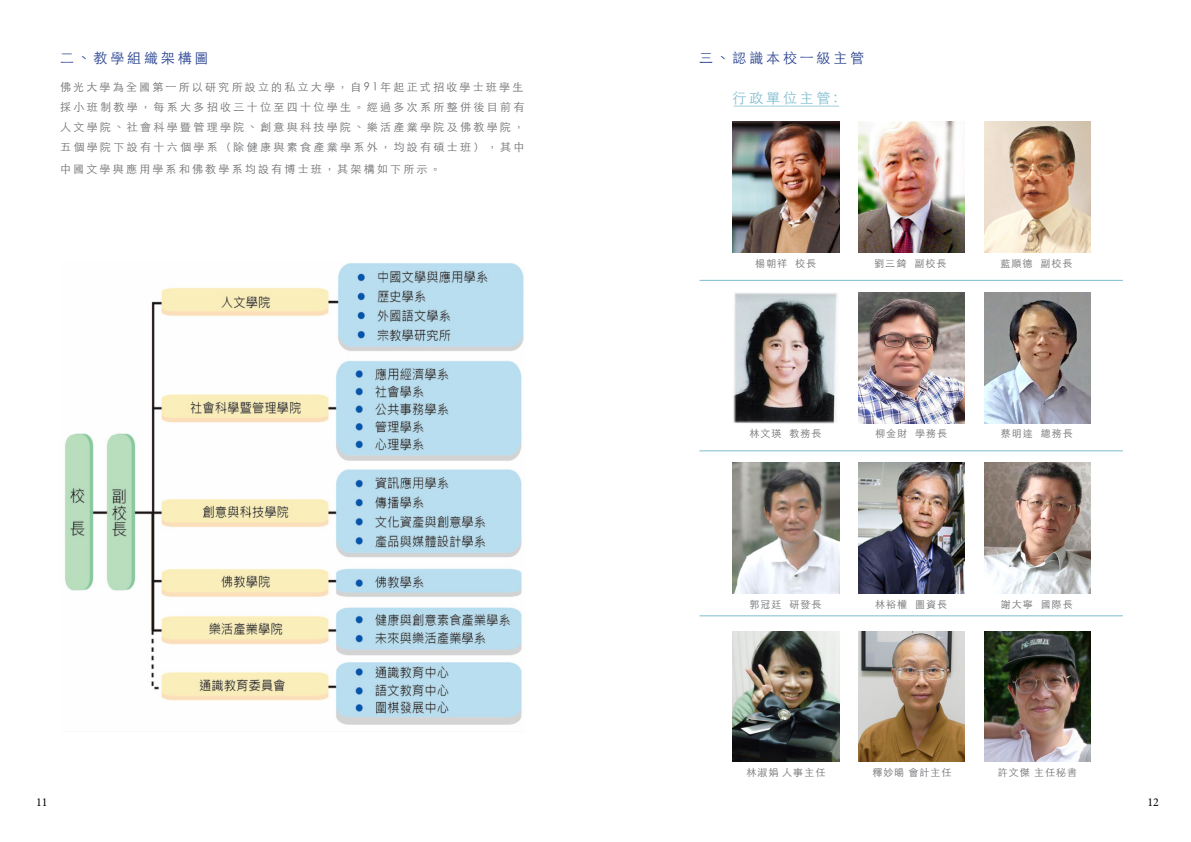
<style>
.page{position:relative;width:1191px;height:842px;background:#fff}
.page>*{position:absolute;margin:0;border:0;box-sizing:border-box;transform-origin:0 0}
.t1{font:300 14px "ST Heiti TC";letter-spacing:.2em;color:#25408f}
.t2{font:300 14px "ST Heiti TC";letter-spacing:.2em;color:#7ebcd0}
.t3{font:12px "Minion Pro";color:#000}
.t4{font:300 11px/20px "ST Heiti TC";letter-spacing:.21em;color:#6d6e71;text-align:justify}
.t5{font:300 10px "ST Heiti TC";letter-spacing:.1em;color:#6d6e71}
</style>
<div class="page">
<img style="left:65px;top:263px;width:459px;height:462px">
<img style="left:732px;top:122px;width:107px;height:131px">
<img style="left:732px;top:463px;width:107px;height:130px">
<img style="left:732px;top:631px;width:107px;height:131px">
<img style="left:858px;top:122px;width:107px;height:131px">
<img style="left:858px;top:292px;width:107px;height:131px">
<img style="left:858px;top:463px;width:107px;height:130px">
<img style="left:858px;top:631px;width:107px;height:131px">
<img style="left:984px;top:122px;width:106px;height:131px">
<img style="left:984px;top:292px;width:106px;height:131px">
<img style="left:984px;top:463px;width:106px;height:130px">
<img style="left:984px;top:631px;width:106px;height:131px">
<img style="left:733px;top:293px;width:105px;height:130px">
<hr style="left:733px;top:106px;width:106px;height:1px;background:#a1cddc">
<hr style="left:699px;top:280px;width:424px;height:1px;background:#7ebcd0">
<hr style="left:699px;top:451px;width:424px;height:1px;background:#7ebcd0">
<hr style="left:699px;top:616px;width:424px;height:1px;background:#7ebcd0">
<p class="t1" style="left:60px;top:46px;width:150px">二、教學組織架構圖</p>
<p class="t4" style="left:60px;top:76px;width:466px">佛光大學為全國第一所以研究所設立的私立大學，自91年起正式招收學士班學生採小班制教學，每系大多招收三十位至四十位學生。經過多次系所整併後目前有人文學院、社會科學暨管理學院、創意與科技學院、樂活產業學院及佛教學院，五個學院下設有十六個學系（除健康與素食產業學系外，均設有碩士班），其中</p>
<p class="t4" style="left:60px;top:158px;width:382px">中國文學與應用學系和佛教學系均設有博士班，其架構如下所示。</p>
<p class="t1" style="left:699px;top:46px;width:167px">三、認識本校一級主管</p>
<p class="t2" style="left:732px;top:86px;width:106px">行政單位主管:</p>
<p class="t5" style="left:755px;top:255px;width:62px">楊朝祥 校長</p>
<p class="t5" style="left:874px;top:255px;width:73px">劉三錡 副校長</p>
<p class="t5" style="left:1000px;top:255px;width:73px">藍順德 副校長</p>
<p class="t5" style="left:749px;top:425px;width:73px">林文瑛 教務長</p>
<p class="t5" style="left:875px;top:425px;width:73px">柳金財 學務長</p>
<p class="t5" style="left:1001px;top:425px;width:73px">蔡明達 總務長</p>
<p class="t5" style="left:749px;top:595px;width:73px">郭冠廷 研發長</p>
<p class="t5" style="left:875px;top:595px;width:73px">林裕權 圖資長</p>
<p class="t5" style="left:1001px;top:595px;width:73px">謝大寧 國際長</p>
<p class="t5" style="left:746px;top:764px;width:80px">林淑娟 人事主任</p>
<p class="t5" style="left:872px;top:764px;width:81px">釋妙暘 會計主任</p>
<p class="t5" style="left:997px;top:764px;width:81px">許文傑 主任秘書</p>
<p class="t3" style="left:36px;top:794px;width:13px">11</p>
<p class="t3" style="left:1147px;top:794px;width:13px">12</p>
</div>
